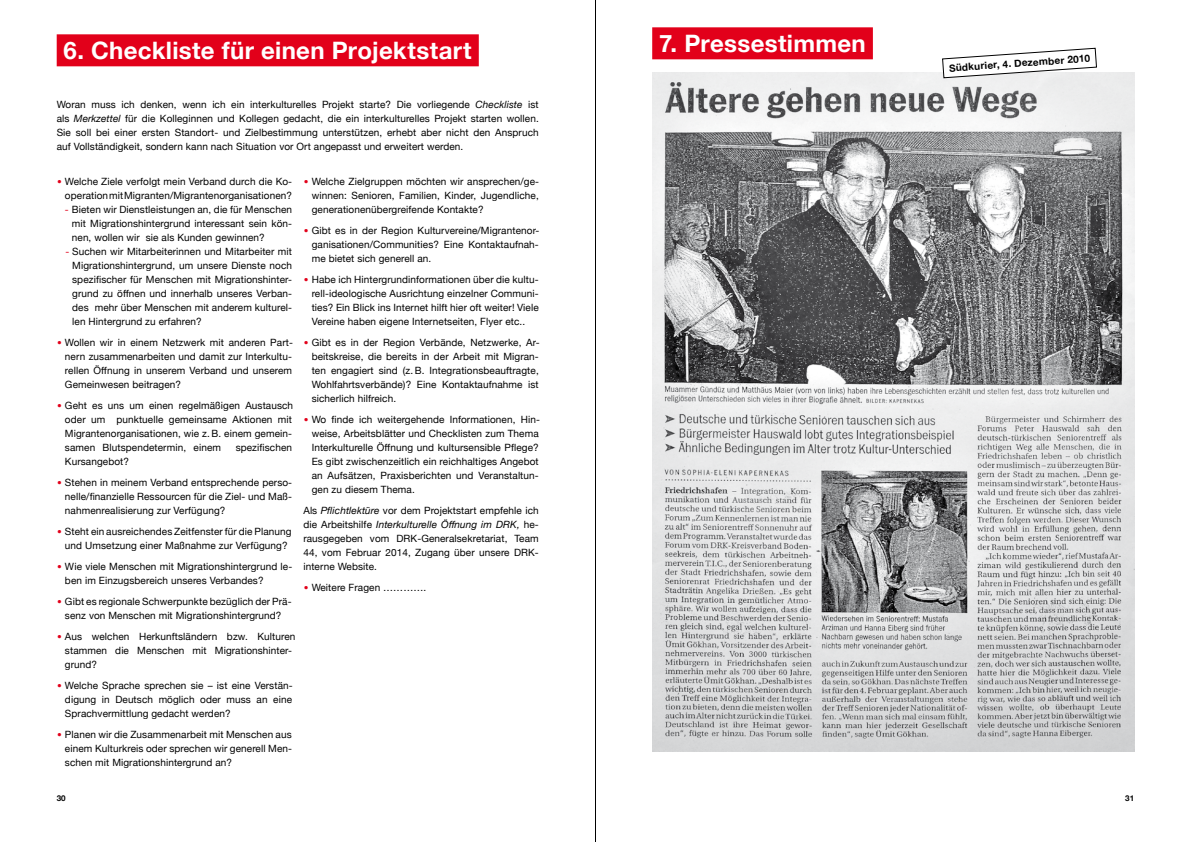
<style>
.page{position:relative;width:1191px;height:842px;background:#fff}
.page>*{position:absolute;margin:0;border:0;box-sizing:border-box;transform-origin:0 0}
.t1{font:700 24px "Helvetica Neue";letter-spacing:.015em;color:#fff}
.t2{font:10px/14px "Helvetica Neue";letter-spacing:.01em;color:#000;text-align:justify}
.t3{font:700 10px "Helvetica Neue";color:#000}
.t4{font:700 8px "Helvetica Neue";color:#000}
.s1{font-style:italic}
.s2{font-size:15px;color:#e2001a}
.s3{color:#e2001a}
</style>
<div class="page">
<div style="left:57px;top:34px;width:422px;height:32px;background:#e2001a"></div>
<div style="left:652px;top:27px;width:221px;height:32px;background:#e2001a"></div>
<img style="left:652px;top:73px;width:482px;height:679px">
<svg style="left:942px;top:48px;width:155px;height:30px"></svg>
<hr style="left:595px;top:0;width:1px;height:842px;background:#000">
<h1 class="t1" style="left:64px;top:31px;width:409px">6. Checkliste für einen Projektstart</h1>
<p class="t2" style="left:57px;top:98px;width:483px">Woran muss ich denken, wenn ich ein interkulturelles Projekt starte? Die vorliegende <span class="s1">Checkliste</span> ist als <span class="s1">Merkzettel</span> für die Kolleginnen und Kollegen gedacht, die ein interkulturelles Projekt starten wollen.<br>Sie soll bei einer ersten Standort- und Zielbestimmung unterstützen, erhebt aber nicht den Anspruch auf Vollständigkeit, sondern kann nach Situation vor Ort angepasst und erweitert werden.</p>
<p class="t2" style="left:57px;top:175px;width:237px;text-align:right"><span class="s2">•</span> Welche Ziele verfolgt mein Verband durch die Ko&shy;operation mit Migranten/Migrantenorganisationen?</p>
<p class="t2" style="left:72px;top:203px;width:222px;text-indent:-7px"><span class="s3">-</span> Bieten wir Dienstleistungen an, die für Menschen mit Migrationshintergrund interessant sein kön&shy;nen, wollen wir sie als Kunden gewinnen?</p>
<p class="t2" style="left:72px;top:245px;width:221px;text-indent:-7px"><span class="s3">-</span> Suchen wir Mitarbeiterinnen und Mitarbeiter mit Migrationshintergrund, um unsere Dienste noch spezifischer für Menschen mit Migrationshinter&shy;grund zu öffnen und innerhalb unseres Verban&shy;des mehr über Menschen mit anderem kulturel&shy;len Hintergrund zu erfahren?</p>
<p class="t2" style="left:65px;top:336px;width:229px;text-indent:-8px"><span class="s2">•</span> Wollen wir in einem Netzwerk mit anderen Part&shy;nern zusammenarbeiten und damit zur I nterkultu&shy;rellen Öffnung in unserem Verband und unserem Gemeinwesen beitragen?</p>
<p class="t2" style="left:65px;top:399px;width:230px;text-indent:-8px"><span class="s2">•</span> Geht es uns um einen regelmäßigen Austausch oder um punktuelle gemeinsame Aktionen mit Migrantenorganisationen, wie z.B. einem gemein&shy;samen Blutspendetermin, einem</p>
<p class="t2" style="left:236px;top:441px;width:58px">spezifischen</p>
<p class="t2" style="left:65px;top:455px;width:66px">Kursangebot?</p>
<p class="t2" style="left:65px;top:476px;width:229px;text-indent:-8px"><span class="s2">•</span> Stehen in meinem Verband entsprechende perso&shy;nelle/finanzielle Ressourcen für die Ziel- und Maß&shy;nahmenrealisierung zur Verfügung?</p>
<p class="t2" style="left:57px;top:525px;width:236px;text-align:center"><span class="s2">•</span> Steht ein ausreichendes Zeitfenster für die Planung und Umsetzung einer Maßnahme zur Verfügung?</p>
<p class="t2" style="left:65px;top:560px;width:229px;text-indent:-8px"><span class="s2">•</span> Wie viele Menschen mit Migrationshintergrund le&shy;ben im Einzugsbereich unseres Verbandes?</p>
<p class="t2" style="left:57px;top:595px;width:236px;text-align:center"><span class="s2">•</span> G ibt es regionale Schwerpunkte bezüglich der Prä&shy;senz von Menschen mit Migrationshintergrund?</p>
<p class="t2" style="left:65px;top:630px;width:232px;text-align:left;text-indent:-8px"><span class="s2">•</span> Aus welchen Herkunftsländern bzw. Kulturen stammen die Menschen mit Migrationshinter&shy;grund?</p>
<p class="t2" style="left:65px;top:679px;width:229px;text-indent:-8px"><span class="s2">•</span> Welche Sprache sprechen sie – ist eine Verstän&shy;digung in Deutsch möglich oder muss an eine Sprachvermittlung gedacht werden?</p>
<p class="t2" style="left:65px;top:728px;width:229px;text-indent:-8px"><span class="s2">•</span> Planen wir die Zusammenarbeit mit Menschen aus einem Kulturkreis oder sprechen wir generell Men&shy;schen mit Migrationshintergrund an?</p>
<p class="t2" style="left:312px;top:175px;width:229px;text-indent:-8px"><span class="s2">•</span> Welche Zielgruppen möchten wir ansprechen/ge&shy;winnen: Senioren, Familien, Kinder, Jugendliche, generationenübergreifende Kontakte?</p>
<p class="t2" style="left:312px;top:224px;width:229px;text-indent:-8px"><span class="s2">•</span> Gibt es in der Region Kulturvereine/Migrantenor&shy;ganisationen/Communities? Eine Kontaktaufnah&shy;me bietet sich generell an.</p>
<p class="t2" style="left:312px;top:273px;width:229px;text-indent:-8px"><span class="s2">•</span> Habe ich H intergrundinformationen über die kultu&shy;rell-ideologische Ausrichtung einzelner Communi&shy;ties? Ein Blick ins Internet hilft hier oft weiter! Viele Vereine haben eigene I nternetseiten, Flyer etc..</p>
<p class="t2" style="left:312px;top:336px;width:229px;text-indent:-8px"><span class="s2">•</span> G ibt es in der Region Verbände, Netzwerke, Ar&shy;beitskreise, die bereits in der Arbeit mit Migran&shy;ten engagiert sind (z.B. Integrationsbeauftragte, Wohlfahrtsverbände)? Eine Kontaktaufnahme ist sicherlich hilfreich.</p>
<p class="t2" style="left:312px;top:413px;width:230px;text-indent:-8px"><span class="s2">•</span> Wo finde ich weitergehende Informationen, Hin&shy;weise, Arbeitsblätter und Checklisten zum Thema Interkulturelle Öffnung und kultursensible Pflege?<br>Es gibt zwischenzeitlich ein reichhaltiges Angebot an Aufsätzen, Praxisberichten und Veranstaltun&shy;gen zu diesem Thema.</p>
<p class="t2" style="left:303px;top:504px;width:237px">Als <span class="s1">Pflichtlektüre</span> vor dem Projektstart empfehle ich die Arbeitshilfe <span class="s1">Interkulturelle Öffnung im DRK,</span> he&shy;rausgegeben vom DRK-Generalsekretariat, Team 44, vom Februar 2014, Zugang über unsere DRK&shy;interne Website.</p>
<p class="t2" style="left:303px;top:581px;width:124px"><span class="s2">•</span> Weitere Fragen ………….</p>
<h1 class="t1" style="left:659px;top:24px;width:208px">7. Pressestimmen</h1>
<p class="t3" style="left:948px;top:60px;width:143px;rotate:-4deg">Südkurier, 4. Dezember 2010</p>
<p class="t4" style="left:57px;top:792px;width:10px">30</p>
<p class="t4" style="left:1125px;top:792px;width:10px">31</p>
</div>
